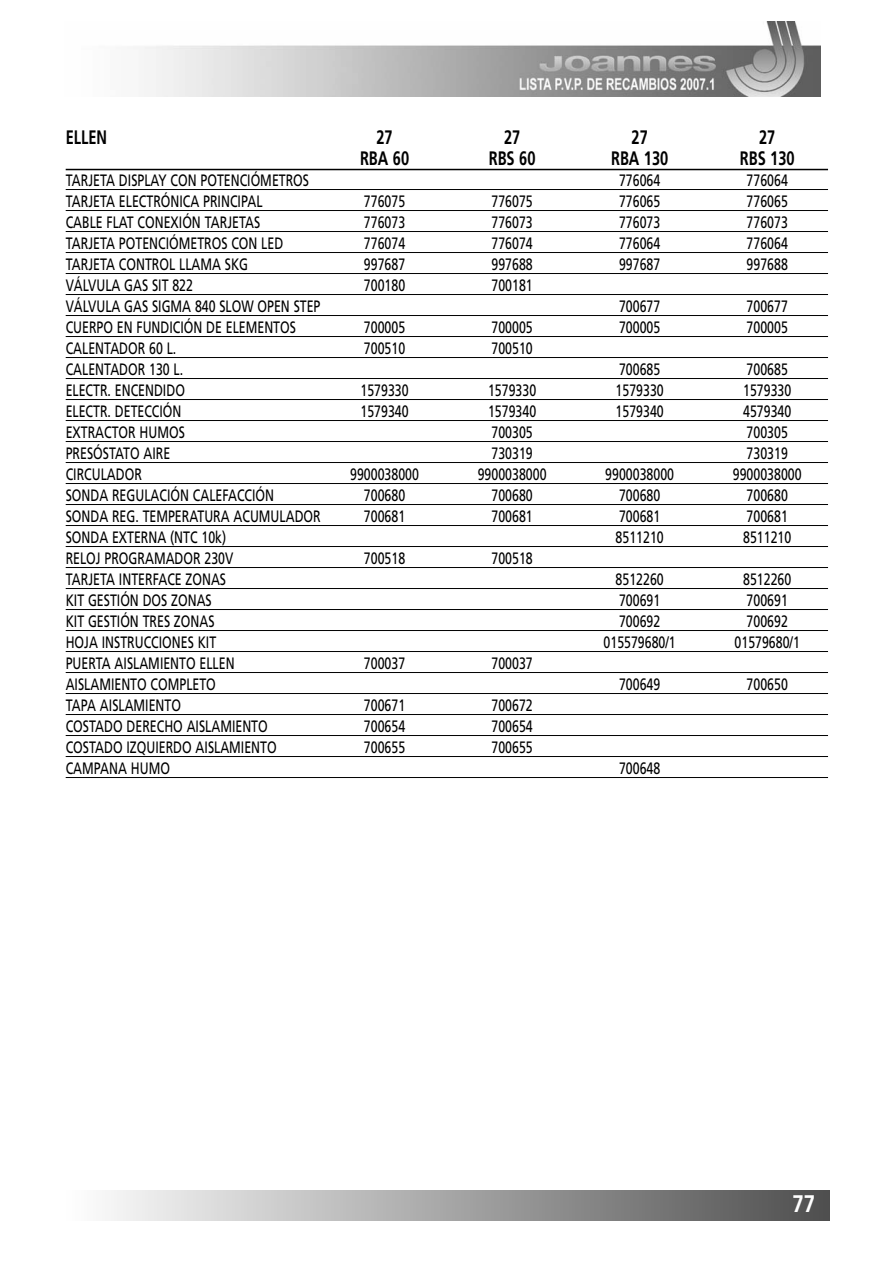
<style>
.page{position:relative;width:894px;height:1263px;background:#fff}
.page>*{position:absolute;margin:0;border:0;box-sizing:border-box;transform-origin:0 0}
.t1{font:700 24px "Frutiger";color:#fff;scale:.85 1}
.t2{font:900 24px "Frutiger";color:#fff;scale:.85 1}
.t3{font:700 19.5px "Frutiger";color:#000;scale:.75 1}
.t4{font:16.5px "Frutiger";color:#000;scale:.75 1}
</style>
<div class="page">
<div style="left:64px;top:1191px;width:766px;height:29px;background:linear-gradient(to right,#fff,#4e4e4e)"></div>
<img style="left:144px;top:21px;width:676px;height:76px">
<hr style="left:66px;top:169px;width:762px;height:1px;background:#000">
<hr style="left:66px;top:189px;width:762px;height:1px;background:#000">
<hr style="left:66px;top:210px;width:762px;height:1px;background:#000">
<hr style="left:66px;top:231px;width:762px;height:1px;background:#000">
<hr style="left:66px;top:252px;width:762px;height:1px;background:#000">
<hr style="left:66px;top:273px;width:762px;height:1px;background:#000">
<hr style="left:66px;top:294px;width:762px;height:1px;background:#000">
<hr style="left:66px;top:315px;width:762px;height:1px;background:#000">
<hr style="left:66px;top:336px;width:762px;height:1px;background:#000">
<hr style="left:66px;top:357px;width:762px;height:1px;background:#000">
<hr style="left:66px;top:378px;width:762px;height:1px;background:#000">
<hr style="left:66px;top:399px;width:762px;height:1px;background:#000">
<hr style="left:66px;top:420px;width:762px;height:1px;background:#000">
<hr style="left:66px;top:441px;width:762px;height:1px;background:#000">
<hr style="left:66px;top:462px;width:762px;height:1px;background:#000">
<hr style="left:66px;top:483px;width:762px;height:1px;background:#000">
<hr style="left:66px;top:504px;width:762px;height:1px;background:#000">
<hr style="left:66px;top:525px;width:762px;height:1px;background:#000">
<hr style="left:66px;top:546px;width:762px;height:1px;background:#000">
<hr style="left:66px;top:567px;width:762px;height:1px;background:#000">
<hr style="left:66px;top:588px;width:762px;height:1px;background:#000">
<hr style="left:66px;top:609px;width:762px;height:1px;background:#000">
<hr style="left:66px;top:630px;width:762px;height:1px;background:#000">
<hr style="left:66px;top:651px;width:762px;height:1px;background:#000">
<hr style="left:66px;top:672px;width:762px;height:1px;background:#000">
<hr style="left:66px;top:693px;width:762px;height:1px;background:#000">
<hr style="left:66px;top:714px;width:762px;height:1px;background:#000">
<hr style="left:66px;top:735px;width:762px;height:1px;background:#000">
<hr style="left:66px;top:756px;width:762px;height:1px;background:#000">
<hr style="left:66px;top:777px;width:762px;height:1px;background:#000">
<p class="t3" style="left:66px;top:129px;width:57px">ELLEN</p>
<p class="t3" style="left:376px;top:129px;width:23px">27</p>
<p class="t3" style="left:504px;top:129px;width:23px">27</p>
<p class="t3" style="left:632px;top:129px;width:23px">27</p>
<p class="t3" style="left:759px;top:129px;width:23px">27</p>
<p class="t3" style="left:360px;top:150px;width:67px">RBA 60</p>
<p class="t3" style="left:489px;top:150px;width:64px">RBS 60</p>
<p class="t3" style="left:611px;top:150px;width:78px">RBA 130</p>
<p class="t3" style="left:740px;top:150px;width:75px">RBS 130</p>
<p class="t4" style="left:66px;top:173px;width:326px">TARJETA DISPLAY CON POTENCIÓMETROS</p>
<p class="t4" style="left:619px;top:173px;width:57px">776064</p>
<p class="t4" style="left:747px;top:173px;width:57px">776064</p>
<p class="t4" style="left:66px;top:194px;width:264px">TARJETA ELECTRÓNICA PRINCIPAL</p>
<p class="t4" style="left:364px;top:194px;width:57px">776075</p>
<p class="t4" style="left:492px;top:194px;width:57px">776075</p>
<p class="t4" style="left:619px;top:194px;width:57px">776065</p>
<p class="t4" style="left:747px;top:194px;width:57px">776065</p>
<p class="t4" style="left:66px;top:215px;width:261px">CABLE FLAT CONEXIÓN TARJETAS</p>
<p class="t4" style="left:364px;top:215px;width:57px">776073</p>
<p class="t4" style="left:492px;top:215px;width:57px">776073</p>
<p class="t4" style="left:619px;top:215px;width:57px">776073</p>
<p class="t4" style="left:747px;top:215px;width:57px">776073</p>
<p class="t4" style="left:66px;top:236px;width:292px">TARJETA POTENCIÓMETROS CON LED</p>
<p class="t4" style="left:364px;top:236px;width:57px">776074</p>
<p class="t4" style="left:492px;top:236px;width:57px">776074</p>
<p class="t4" style="left:619px;top:236px;width:57px">776064</p>
<p class="t4" style="left:747px;top:236px;width:57px">776064</p>
<p class="t4" style="left:66px;top:257px;width:245px">TARJETA CONTROL LLAMA SKG</p>
<p class="t4" style="left:364px;top:257px;width:57px">997687</p>
<p class="t4" style="left:492px;top:257px;width:57px">997688</p>
<p class="t4" style="left:619px;top:257px;width:57px">997687</p>
<p class="t4" style="left:747px;top:257px;width:57px">997688</p>
<p class="t4" style="left:66px;top:278px;width:171px">VÁLVULA GAS SIT 822</p>
<p class="t4" style="left:364px;top:278px;width:57px">700180</p>
<p class="t4" style="left:492px;top:278px;width:57px">700181</p>
<p class="t4" style="left:66px;top:299px;width:341px">VÁLVULA GAS SIGMA 840 SLOW OPEN STEP</p>
<p class="t4" style="left:619px;top:299px;width:57px">700677</p>
<p class="t4" style="left:747px;top:299px;width:57px">700677</p>
<p class="t4" style="left:66px;top:320px;width:309px">CUERPO EN FUNDICIÓN DE ELEMENTOS</p>
<p class="t4" style="left:364px;top:320px;width:57px">700005</p>
<p class="t4" style="left:492px;top:320px;width:57px">700005</p>
<p class="t4" style="left:619px;top:320px;width:57px">700005</p>
<p class="t4" style="left:747px;top:320px;width:57px">700005</p>
<p class="t4" style="left:66px;top:341px;width:149px">CALENTADOR 60 L.</p>
<p class="t4" style="left:364px;top:341px;width:57px">700510</p>
<p class="t4" style="left:492px;top:341px;width:57px">700510</p>
<p class="t4" style="left:66px;top:362px;width:158px">CALENTADOR 130 L.</p>
<p class="t4" style="left:619px;top:362px;width:57px">700685</p>
<p class="t4" style="left:747px;top:362px;width:57px">700685</p>
<p class="t4" style="left:66px;top:383px;width:161px">ELECTR. ENCENDIDO</p>
<p class="t4" style="left:361px;top:383px;width:66px">1579330</p>
<p class="t4" style="left:488px;top:383px;width:66px">1579330</p>
<p class="t4" style="left:616px;top:383px;width:66px">1579330</p>
<p class="t4" style="left:743px;top:383px;width:66px">1579330</p>
<p class="t4" style="left:66px;top:404px;width:156px">ELECTR. DETECCIÓN</p>
<p class="t4" style="left:361px;top:404px;width:66px">1579340</p>
<p class="t4" style="left:488px;top:404px;width:66px">1579340</p>
<p class="t4" style="left:616px;top:404px;width:66px">1579340</p>
<p class="t4" style="left:743px;top:404px;width:66px">4579340</p>
<p class="t4" style="left:66px;top:425px;width:161px">EXTRACTOR HUMOS</p>
<p class="t4" style="left:492px;top:425px;width:57px">700305</p>
<p class="t4" style="left:747px;top:425px;width:57px">700305</p>
<p class="t4" style="left:66px;top:446px;width:141px">PRESÓSTATO AIRE</p>
<p class="t4" style="left:492px;top:446px;width:57px">730319</p>
<p class="t4" style="left:747px;top:446px;width:57px">730319</p>
<p class="t4" style="left:66px;top:467px;width:103px">CIRCULADOR</p>
<p class="t4" style="left:350px;top:467px;width:93px">9900038000</p>
<p class="t4" style="left:478px;top:467px;width:93px">9900038000</p>
<p class="t4" style="left:605px;top:467px;width:93px">9900038000</p>
<p class="t4" style="left:733px;top:467px;width:93px">9900038000</p>
<p class="t4" style="left:66px;top:488px;width:280px">SONDA REGULACIÓN CALEFACCIÓN</p>
<p class="t4" style="left:364px;top:488px;width:57px">700680</p>
<p class="t4" style="left:492px;top:488px;width:57px">700680</p>
<p class="t4" style="left:619px;top:488px;width:57px">700680</p>
<p class="t4" style="left:747px;top:488px;width:57px">700680</p>
<p class="t4" style="left:66px;top:509px;width:342px">SONDA REG. TEMPERATURA ACUMULADOR</p>
<p class="t4" style="left:364px;top:509px;width:57px">700681</p>
<p class="t4" style="left:492px;top:509px;width:57px">700681</p>
<p class="t4" style="left:619px;top:509px;width:57px">700681</p>
<p class="t4" style="left:747px;top:509px;width:57px">700681</p>
<p class="t4" style="left:66px;top:530px;width:216px">SONDA EXTERNA (NTC 10k)</p>
<p class="t4" style="left:616px;top:530px;width:66px">8511210</p>
<p class="t4" style="left:743px;top:530px;width:66px">8511210</p>
<p class="t4" style="left:66px;top:551px;width:225px">RELOJ PROGRAMADOR 230V</p>
<p class="t4" style="left:364px;top:551px;width:57px">700518</p>
<p class="t4" style="left:492px;top:551px;width:57px">700518</p>
<p class="t4" style="left:66px;top:572px;width:215px">TARJETA INTERFACE ZONAS</p>
<p class="t4" style="left:616px;top:572px;width:66px">8512260</p>
<p class="t4" style="left:743px;top:572px;width:66px">8512260</p>
<p class="t4" style="left:66px;top:593px;width:196px">KIT GESTIÓN DOS ZONAS</p>
<p class="t4" style="left:619px;top:593px;width:57px">700691</p>
<p class="t4" style="left:747px;top:593px;width:57px">700691</p>
<p class="t4" style="left:66px;top:614px;width:200px">KIT GESTIÓN TRES ZONAS</p>
<p class="t4" style="left:619px;top:614px;width:57px">700692</p>
<p class="t4" style="left:747px;top:614px;width:57px">700692</p>
<p class="t4" style="left:66px;top:635px;width:202px">HOJA INSTRUCCIONES KIT</p>
<p class="t4" style="left:604px;top:635px;width:98px">015579680/1</p>
<p class="t4" style="left:735px;top:635px;width:89px">01579680/1</p>
<p class="t4" style="left:66px;top:656px;width:227px">PUERTA AISLAMIENTO ELLEN</p>
<p class="t4" style="left:364px;top:656px;width:57px">700037</p>
<p class="t4" style="left:492px;top:656px;width:57px">700037</p>
<p class="t4" style="left:66px;top:677px;width:202px">AISLAMIENTO COMPLETO</p>
<p class="t4" style="left:619px;top:677px;width:57px">700649</p>
<p class="t4" style="left:747px;top:677px;width:57px">700650</p>
<p class="t4" style="left:66px;top:698px;width:155px">TAPA AISLAMIENTO</p>
<p class="t4" style="left:364px;top:698px;width:57px">700671</p>
<p class="t4" style="left:492px;top:698px;width:57px">700672</p>
<p class="t4" style="left:66px;top:719px;width:271px">COSTADO DERECHO AISLAMIENTO</p>
<p class="t4" style="left:364px;top:719px;width:57px">700654</p>
<p class="t4" style="left:492px;top:719px;width:57px">700654</p>
<p class="t4" style="left:66px;top:740px;width:283px">COSTADO IZQUIERDO AISLAMIENTO</p>
<p class="t4" style="left:364px;top:740px;width:57px">700655</p>
<p class="t4" style="left:492px;top:740px;width:57px">700655</p>
<p class="t4" style="left:66px;top:761px;width:141px">CAMPANA HUMO</p>
<p class="t4" style="left:619px;top:761px;width:57px">700648</p>
<h1 class="t2" style="left:803px;top:1194px;width:16px">3</h1>
<h1 class="t1" style="left:793px;top:1194px;width:28px">77</h1>
</div>
